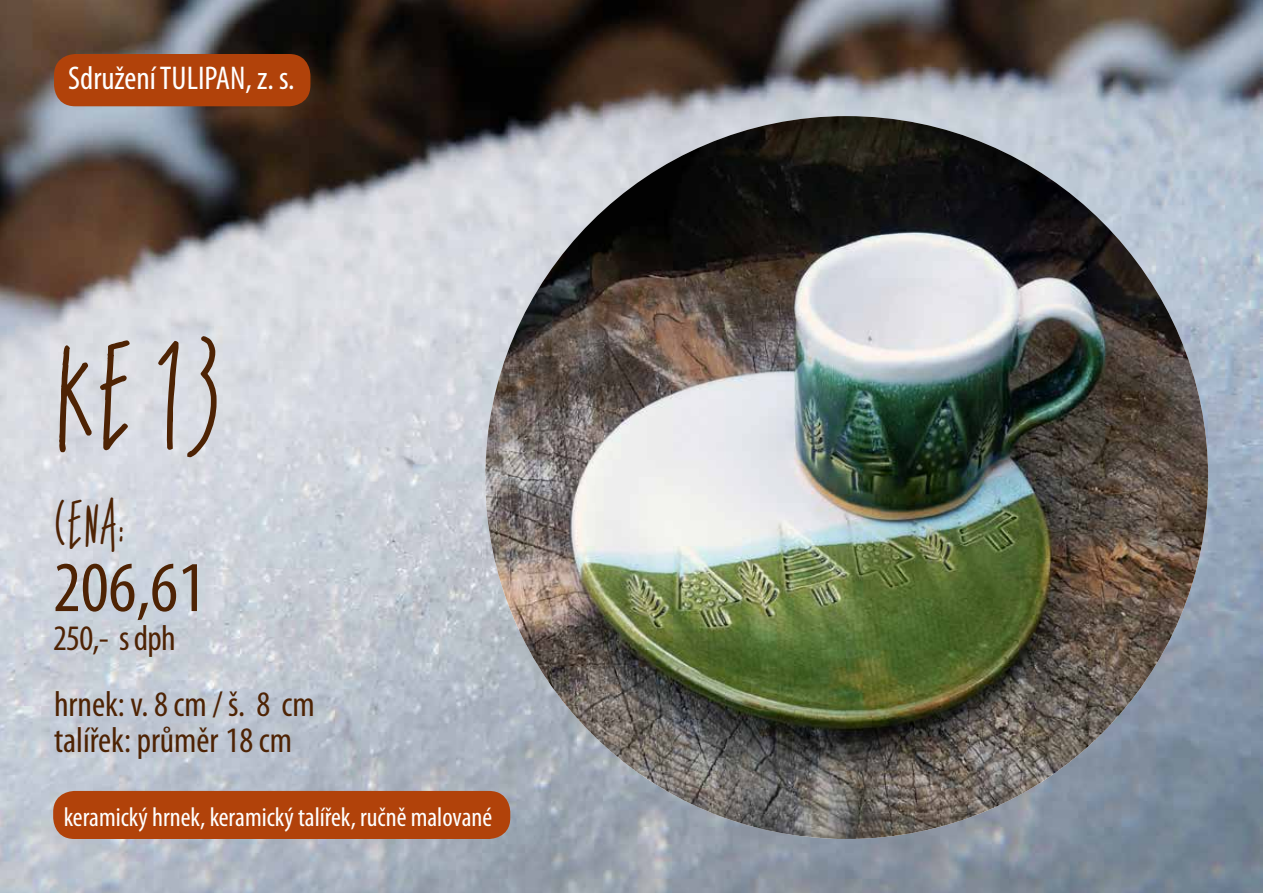
<style>
.page{position:relative;width:1263px;height:893px;background:#fff}
.page>*{position:absolute;margin:0;border:0;box-sizing:border-box;transform-origin:0 0}
.t1{font:condensed 72px "Myriad Pro";color:#4e2304}
.t2{font:700 60px "For Girls Only";color:#4e2304}
.t3{font:700 49.5px "For Girls Only";color:#4e2304}
.t4{font:condensed 36px/36px "Myriad Pro";color:#4e2304}
.t5{font:condensed 33px "Myriad Pro";color:#fff}
.t6{font:condensed 27px "Myriad Pro";color:#fff}
.t7{font:700 27px "For Girls Only";color:#4e2304}
</style>
<div class="page">
<img style="left:0;top:0;width:1263px;height:893px">
<div style="left:53px;top:791px;width:457px;height:48px;background:#b1420a;border-radius:21px"></div>
<img style="left:485px;top:116px;width:723px;height:723px;border-radius:361px">
<div style="left:54px;top:54px;width:256px;height:52px;background:#b1420a;border-radius:21px"></div>
<p class="t5" style="left:68px;top:58px;width:228px">Sdružení TULIPAN, z. s.</p>
<h2 class="t2" style="left:53px;top:365px;width:168px">KE 13</h2>
<p class="t7" style="left:53px;top:510px;width:72px">CENA:</p>
<h3 class="t3" style="left:53px;top:571px;width:112px">30,-</h3>
<h1 class="t1" style="left:53px;top:544px;width:154px">206,61</h1>
<h3 class="t4" style="left:53px;top:620px;width:124px">250,- s dph</h3>
<h3 class="t4" style="left:54px;top:685px;width:262px">hrnek: v. 8 cm / š. 8 cm talířek: průměr 18 cm</h3>
<p class="t6" style="left:64px;top:801px;width:430px">keramický hrnek, keramický talířek, ručně malované</p>
</div>
